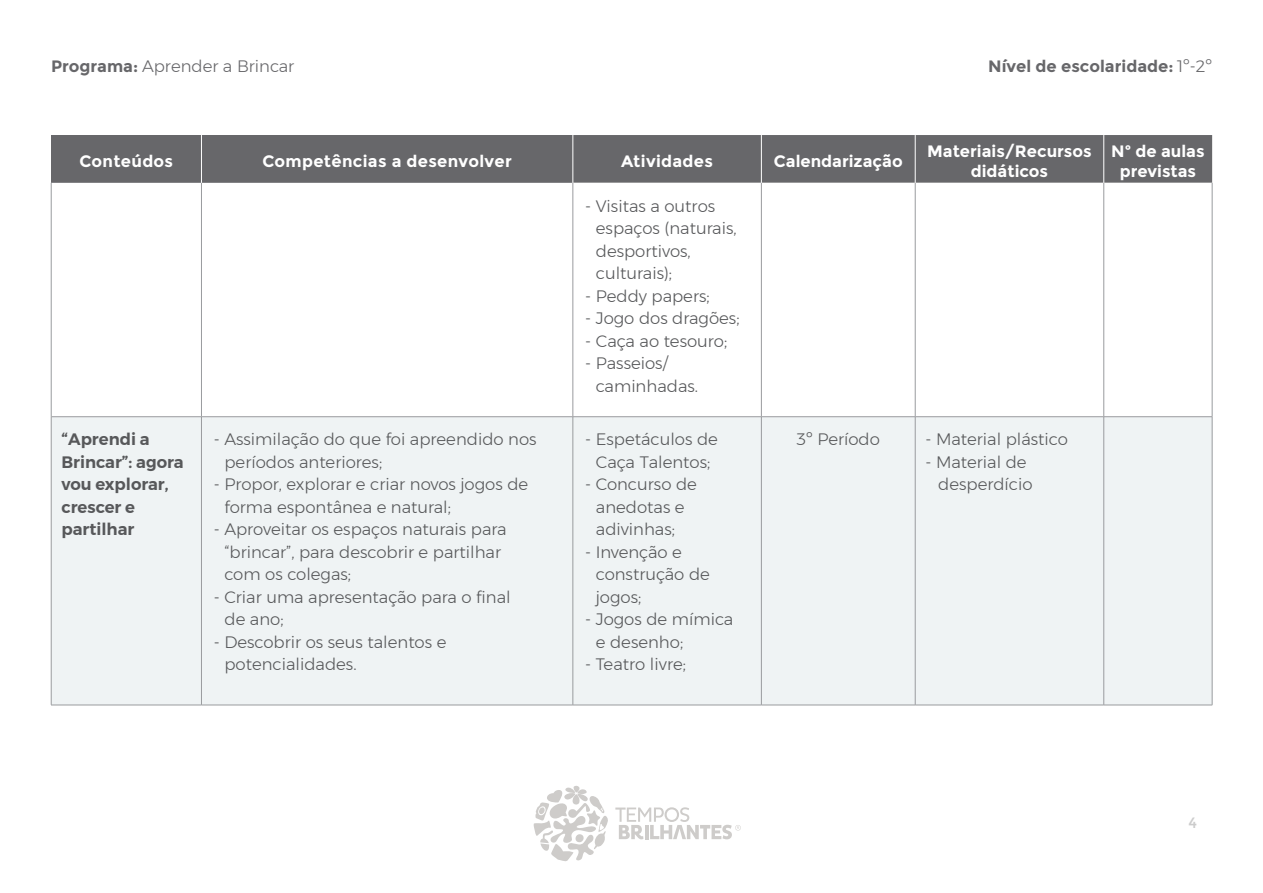
<style>
.page{position:relative;width:1263px;height:893px;background:#fff}
.page>*{position:absolute;margin:0;border:0;box-sizing:border-box;transform-origin:0 0}
.x{font:300 16.5px/22.5px "Montserrat";color:#57585a}
.t1{font:700 16.5px "Montserrat";color:#fff}
.t2{font:600 16.5px "Montserrat";color:#57585a}
.t3{font:700 16.5px "Montserrat";letter-spacing:.02em;color:#fff}
.t4{font:300 16.5px "Montserrat";color:#67676a}
.t5{font:700 16.5px "Montserrat";color:#67676a}
.t6{font:15px "Montserrat";color:#ccc}
.s1{font-weight:700}
.s2{font-weight:300}
</style>
<div class="page">
<svg style="left:533px;top:786px;width:75px;height:76px"></svg>
<svg style="left:615px;top:807px;width:126px;height:32px"></svg>
<div style="left:51px;top:135px;width:150px;height:48px;background:#67676a"></div>
<div style="left:201px;top:135px;width:372px;height:48px;background:#67676a"></div>
<div style="left:574px;top:135px;width:638px;height:48px;background:#67676a"></div>
<svg style="left:572px;top:183px;width:640px;height:233px"></svg>
<div style="left:52px;top:417px;width:1160px;height:288px;background:#eff3f4"></div>
<hr style="left:51px;top:183px;width:1px;height:234px;background:#999b9e">
<hr style="left:201px;top:183px;width:1px;height:234px;background:#999b9e">
<hr style="left:573px;top:183px;width:1px;height:234px;background:#999b9e">
<hr style="left:761px;top:183px;width:1px;height:234px;background:#999b9e">
<hr style="left:915px;top:183px;width:1px;height:234px;background:#999b9e">
<hr style="left:1103px;top:183px;width:1px;height:234px;background:#999b9e">
<hr style="left:1212px;top:183px;width:1px;height:234px;background:#999b9e">
<hr style="left:51px;top:417px;width:1px;height:288px;background:#999b9e">
<hr style="left:201px;top:417px;width:1px;height:288px;background:#999b9e">
<hr style="left:573px;top:417px;width:1px;height:288px;background:#999b9e">
<hr style="left:761px;top:417px;width:1px;height:288px;background:#999b9e">
<hr style="left:915px;top:417px;width:1px;height:288px;background:#999b9e">
<hr style="left:1103px;top:417px;width:1px;height:288px;background:#999b9e">
<hr style="left:1212px;top:417px;width:1px;height:288px;background:#999b9e">
<hr style="left:51px;top:416px;width:150px;height:1px;background:#999b9e">
<hr style="left:201px;top:416px;width:372px;height:1px;background:#999b9e">
<hr style="left:573px;top:416px;width:188px;height:1px;background:#999b9e">
<hr style="left:761px;top:416px;width:154px;height:1px;background:#999b9e">
<hr style="left:915px;top:416px;width:189px;height:1px;background:#999b9e">
<hr style="left:1104px;top:416px;width:108px;height:1px;background:#999b9e">
<hr style="left:51px;top:705px;width:150px;height:1px;background:#999b9e">
<hr style="left:201px;top:705px;width:372px;height:1px;background:#999b9e">
<hr style="left:573px;top:705px;width:188px;height:1px;background:#999b9e">
<hr style="left:761px;top:705px;width:154px;height:1px;background:#999b9e">
<hr style="left:915px;top:705px;width:189px;height:1px;background:#999b9e">
<hr style="left:1104px;top:705px;width:108px;height:1px;background:#999b9e">
<hr style="left:201px;top:135px;width:1px;height:48px;background:#fff">
<hr style="left:761px;top:135px;width:1px;height:48px;background:#fff">
<hr style="left:915px;top:135px;width:1px;height:48px;background:#fff">
<hr style="left:1103px;top:135px;width:1px;height:48px;background:#fff">
<p class="t4" style="left:51px;top:54px;width:245px"><span class="s1">Programa:</span> Aprender a Brincar</p>
<p class="t5" style="left:988px;top:56px;width:225px">Nível de escolaridade: <span class="s2">1º-2º</span></p>
<p class="t3" style="left:79px;top:151px;width:95px">Conteúdos</p>
<p class="t3" style="left:262px;top:151px;width:251px">Competências a desenvolver</p>
<p class="t3" style="left:621px;top:151px;width:93px">Atividades</p>
<p class="t1" style="left:774px;top:151px;width:130px">Calendarização</p>
<p class="x" style="left:596px;top:194px;width:142px;text-indent:-11px">- Visitas a outros espaços (naturais, desportivos, culturais);</p>
<p class="x" style="left:585px;top:284px;width:126px">- Peddy papers;</p>
<p class="x" style="left:585px;top:307px;width:156px">- Jogo dos dragões;</p>
<p class="x" style="left:585px;top:329px;width:144px">- Caça ao tesouro;</p>
<p class="x" style="left:596px;top:352px;width:104px;text-indent:-11px">- Passeios/ caminhadas.</p>
<p class="t1" style="left:927px;top:141px;width:166px">Materiais/Recursos</p>
<p class="t1" style="left:971px;top:161px;width:79px">didáticos</p>
<p class="t2" style="left:61px;top:426px;width:90px">“Aprendi a</p>
<p class="t2" style="left:61px;top:449px;width:124px">Brincar”: agora</p>
<p class="t2" style="left:61px;top:471px;width:109px">vou explorar,</p>
<p class="t2" style="left:61px;top:494px;width:75px">crescer e</p>
<p class="t2" style="left:61px;top:516px;width:74px">partilhar</p>
<p class="x" style="left:224px;top:428px;width:314px;text-indent:-11px">- Assimilação do que foi apreendido nos períodos anteriores;</p>
<p class="x" style="left:224px;top:473px;width:305px;text-indent:-11px">- Propor, explorar e criar novos jogos de forma espontânea e natural;</p>
<p class="x" style="left:224px;top:518px;width:284px;text-indent:-11px">- Aproveitar os espaços naturais para “brincar”, para descobrir e partilhar com os colegas;</p>
<p class="x" style="left:224px;top:586px;width:288px;text-indent:-11px">- Criar uma apresentação para o final de ano;</p>
<p class="x" style="left:224px;top:631px;width:223px;text-indent:-11px">- Descobrir os seus talentos e potencialidades.</p>
<p class="x" style="left:585px;top:428px;width:134px;text-align:center">- Espetáculos de<br>Caça Talentos;</p>
<p class="x" style="left:596px;top:473px;width:103px;text-indent:-11px">- Concurso de anedotas e adivinhas;</p>
<p class="x" style="left:596px;top:541px;width:116px;text-indent:-11px">- Invenção e construção de jogos;</p>
<p class="x" style="left:596px;top:608px;width:139px;text-indent:-11px">- Jogos de mímica e desenho;</p>
<p class="x" style="left:585px;top:653px;width:102px">- Teatro livre;</p>
<p class="x" style="left:797px;top:428px;width:85px">3º Período</p>
<p class="x" style="left:925px;top:428px;width:144px">- Material plástico</p>
<p class="x" style="left:938px;top:451px;width:96px;text-indent:-13px">- Material de desperdício</p>
<p class="t1" style="left:1111px;top:141px;width:95px">Nº de aulas</p>
<p class="t1" style="left:1120px;top:161px;width:78px">previstas</p>
<p class="t6" style="left:1188px;top:814px;width:10px">4</p>
</div>
